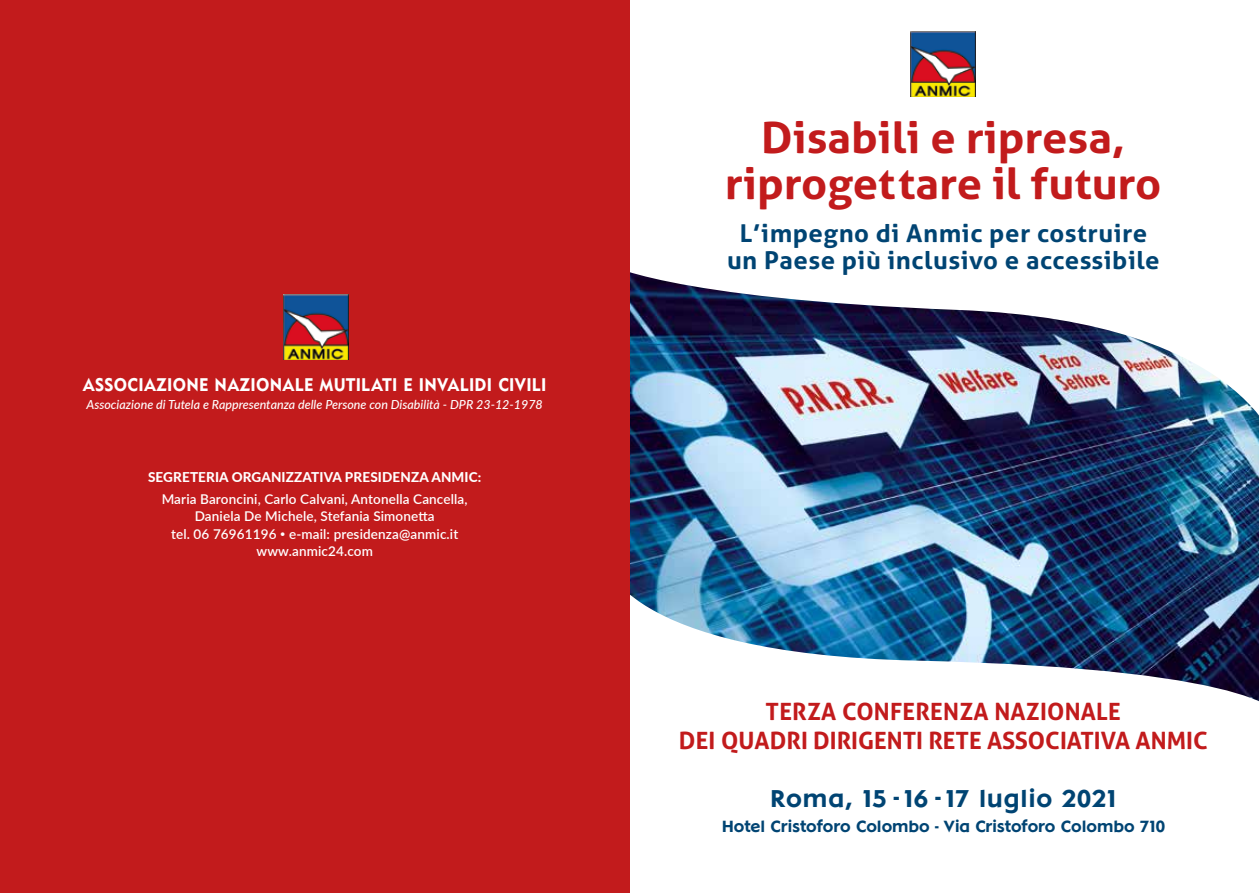
<style>
.page{position:relative;width:1259px;height:893px;background:#fff}
.page>*{position:absolute;margin:0;border:0;box-sizing:border-box;transform-origin:0 0}
.t1{font:700 43.05px/45.8px "Aller";color:#c21b1c;text-align:center;scale:1.05 1}
.t2{font:700 24.6px/26.5px "Aller";letter-spacing:.02em;color:#004473;text-align:center;scale:1.05 1}
.t3{font:700 23.85px/29.8px "Aller";color:#c21b1c;text-align:center}
.t4{font:500 23.85px "Nivea";letter-spacing:.04em;color:#004473}
.t5{font:500 18px "Nivea";letter-spacing:.02em;color:#fff;scale:.9 1}
.t6{font:500 15.9px "Nivea";color:#004473}
.t7{font:600 13.5px/17.5px "Lato";letter-spacing:.01em;color:#fff;text-align:center}
.t8{font:800 13.5px "Lato";letter-spacing:.01em;color:#fff}
.t9{font:italic 500 12.45px "Lato";color:#fff}
.s1{font-size:9px}
</style>
<div class="page">
<img style="left:629px;top:458px;width:630px;height:103px">
<svg style="left:629px;top:561px;width:630px;height:332px"></svg>
<svg style="left:629px;top:0;width:630px;height:458px"></svg>
<img style="left:910px;top:31px;width:66px;height:66px">
<div style="left:0;top:0;width:629px;height:893px;background:#c21b1c"></div>
<img style="left:284px;top:294px;width:65px;height:66px">
<h3 class="t5" style="left:83px;top:373px;width:516px">ASSOCIAZIONE NAZIONALE MUTILATI E INVALIDI CIVILI</h3>
<p class="t9" style="left:87px;top:395px;width:458px">Associazione di Tutela e Rappresentanza delle Persone con Disabilità - DPR 23-12-1978</p>
<p class="t8" style="left:148px;top:467px;width:335px">SEGRETERIA ORGANIZZATIVA PRESIDENZA ANMIC:</p>
<p class="t7" style="left:162px;top:490px;width:307px">Maria Baroncini, Carlo Calvani, Antonella Cancella, Daniela De Michele, Stefania Simonetta<br>tel. 06 76961196 <span class="s1">•</span> e-mail: presidenza@anmic.it www.anmic24.com</p>
<h1 class="t1" style="left:725px;top:114px;width:417px">Disabili e ripresa, riprogettare il futuro</h1>
<h2 class="t2" style="left:727px;top:220px;width:414px">L’impegno di Anmic per costruire un Paese più inclusivo e accessibile</h2>
<h3 class="t3" style="left:679px;top:696px;width:530px">TERZA CONFERENZA NAZIONALE<br>DEI QUADRI DIRIGENTI RETE ASSOCIATIVA ANMIC</h3>
<h3 class="t4" style="left:770px;top:783px;width:347px">Roma, 15 - 16 - 17 luglio 2021</h3>
<p class="t6" style="left:721px;top:816px;width:445px">Hotel Cristoforo Colombo - Via Cristoforo Colombo 710</p>
</div>
